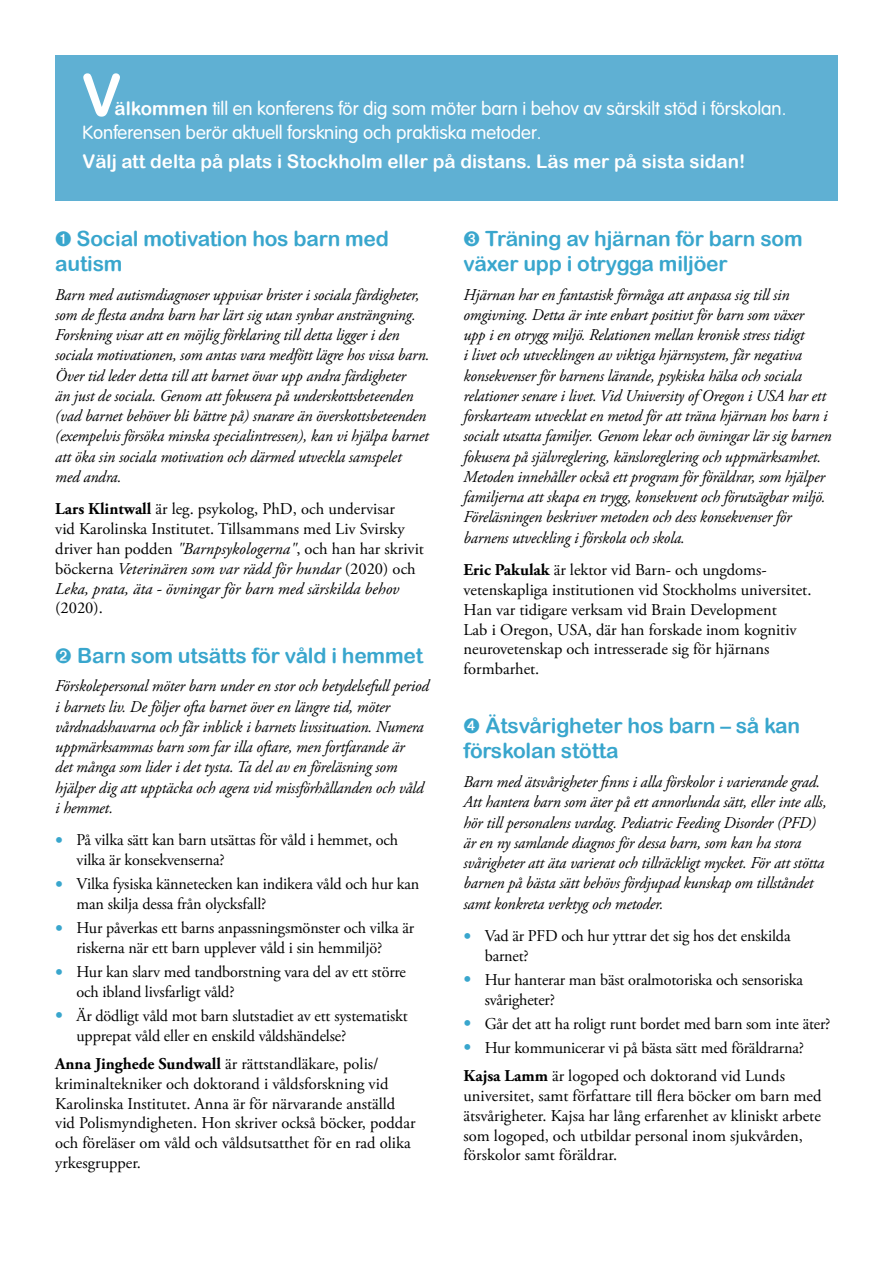
<style>
.page{position:relative;width:893px;height:1263px;background:#fff}
.page>*{position:absolute;margin:0;border:0;box-sizing:border-box;transform-origin:0 0}
.t1{font:58.5px "Arial Rounded MT Bold";color:#fff}
.t2{font:21px/25.2px "Arial Rounded MT Bold";letter-spacing:-.01em;color:#39a6cd}
.t3{font:18.75px/24px "Arial Rounded";color:#fff}
.t4{font:18.75px "Arial Rounded MT Bold";color:#fff}
.t5{font:italic 16.5px/20.2px "Adobe Garamond Pro";letter-spacing:-.01em;color:#000}
.t6{font:16.5px/19.8px "Adobe Garamond Pro";color:#000}
.s1{font-family:"Arial Rounded MT Bold"}
.s2{font-weight:700}
.s3{font-style:italic}
.s4{font-size:21px;color:#39a6cd}
</style>
<div class="page">
<div style="left:55px;top:55px;width:783px;height:146px;background:#5fb0d3"></div>
<h1 class="t1" style="left:82px;top:61px;width:42px">V</h1>
<p class="t3" style="left:83px;top:95px;width:705px;text-indent:32px"><span class="s1">älkommen</span> till en konferens för dig som möter barn i behov av särskilt stöd i förskolan.<br>Konferensen berör aktuell forskning och praktiska metoder.</p>
<p class="t4" style="left:83px;top:150px;width:664px">Välj att delta på plats i Stockholm eller på distans. Läs mer på sista sidan!</p>
<p class="t2" style="left:55px;top:225px;width:335px">➊ Social motivation hos barn med autism</p>
<p class="t5" style="left:55px;top:285px;width:376px">Barn med autismdiagnoser uppvisar brister i sociala färdigheter, som de flesta andra barn har lärt sig utan synbar ansträngning.<br>Forskning visar att en möjlig förklaring till detta ligger i den sociala motivationen, som antas vara medfött lägre hos vissa barn.<br>Över tid leder detta till att barnet övar upp andra färdigheter<br>än just de sociala. Genom att fokusera på underskottsbeteenden (vad barnet behöver bli bättre på) snarare än överskottsbeteenden (exempelvis försöka minska specialintressen), kan vi hjälpa barnet att öka sin sociala motivation och därmed utveckla samspelet med andra.</p>
<p class="t6" style="left:55px;top:500px;width:370px"><span class="s2">Lars Klintwall</span> är leg. psykolog, PhD, och undervisar<br>vid Karolinska Institutet. Tillsammans med Liv Svirsky driver han podden <span class="s3">"Barnpsykologerna"</span>, och han har skrivit böckerna <span class="s3">Veterinären som var rädd för hundar</span> (2020) och <span class="s3">Leka, prata, äta - övningar för barn med särskilda behov</span></p>
<p class="t6" style="left:55px;top:599px;width:49px">(2020).</p>
<p class="t2" style="left:55px;top:642px;width:369px">➋ Barn som utsätts för våld i hemmet</p>
<p class="t5" style="left:55px;top:676px;width:375px">Förskolepersonal möter barn under en stor och betydelsefull period i barnets liv. De följer ofta barnet över en längre tid, möter vårdnadshavarna och får inblick i barnets livssituation. Numera uppmärksammas barn som far illa oftare, men fortfarande är<br>det många som lider i det tysta. Ta del av en föreläsning som hjälper dig att upptäcka och agera vid missförhållanden och våld i hemmet.</p>
<p class="t6" style="left:77px;top:831px;width:323px;text-indent:-21px"><span class="s4">•</span> På vilka sätt kan barn utsättas för våld i hemmet, och vilka är konsekvenserna?</p>
<p class="t6" style="left:77px;top:875px;width:344px;text-indent:-21px"><span class="s4">•</span> Vilka fysiska kännetecken kan indikera våld och hur kan man skilja dessa från olycksfall?</p>
<p class="t6" style="left:77px;top:919px;width:339px;text-indent:-21px"><span class="s4">•</span> Hur påverkas ett barns anpassningsmönster och vilka är riskerna när ett barn upplever våld i sin hemmiljö?</p>
<p class="t6" style="left:77px;top:962px;width:331px;text-indent:-21px"><span class="s4">•</span> Hur kan slarv med tandborstning vara del av ett större och ibland livsfarligt våld?</p>
<p class="t6" style="left:77px;top:1006px;width:333px;text-indent:-21px"><span class="s4">•</span> Är dödligt våld mot barn slutstadiet av ett systematiskt upprepat våld eller en enskild våldshändelse?</p>
<p class="t6" style="left:55px;top:1054px;width:362px"><span class="s2">Anna Jinghede Sundwall</span> är rättstandläkare, polis/ kriminaltekniker och doktorand i våldsforskning vid Karolinska Institutet. Anna är för närvarande anställd vid Polismyndigheten. Hon skriver också böcker, poddar och föreläser om våld och våldsutsatthet för en rad olika yrkesgrupper.</p>
<p class="t2" style="left:463px;top:225px;width:341px">➌ Träning av hjärnan för barn som växer upp i otrygga miljöer</p>
<p class="t5" style="left:463px;top:285px;width:369px">Hjärnan har en fantastisk förmåga att anpassa sig till sin omgivning. Detta är inte enbart positivt för barn som växer<br>upp i en otrygg miljö. Relationen mellan kronisk stress tidigt<br>i livet och utvecklingen av viktiga hjärnsystem, får negativa konsekvenser för barnens lärande, psykiska hälsa och sociala relationer senare i livet. Vid University of Oregon i USA har ett forskarteam utvecklat en metod för att träna hjärnan hos barn i socialt utsatta familjer. Genom lekar och övningar lär sig barnen fokusera på självreglering, känsloreglering och uppmärksamhet.<br>Metoden innehåller också ett program för föräldrar, som hjälper familjerna att skapa en trygg, konsekvent och förutsägbar miljö.<br>Föreläsningen beskriver metoden och dess konsekvenser för barnens utveckling i förskola och skola.</p>
<p class="t6" style="left:463px;top:561px;width:349px"><span class="s2">Eric Pakulak</span> är lektor vid Barn- och ungdoms&shy;vetenskapliga institutionen vid Stockholms universitet.<br>Han var tidigare verksam vid Brain Development<br>Lab i Oregon, USA, där han forskade inom kognitiv neurovetenskap och intresserade sig för hjärnans formbarhet.</p>
<p class="t2" style="left:463px;top:713px;width:338px">➍ Ätsvårigheter hos barn – så kan förskolan stötta</p>
<p class="t5" style="left:463px;top:772px;width:365px">Barn med ätsvårigheter finns i alla förskolor i varierande grad.<br>Att hantera barn som äter på ett annorlunda sätt, eller inte alls, hör till personalens vardag. Pediatric Feeding Disorder (PFD) är en ny samlande diagnos för dessa barn, som kan ha stora svårigheter att äta varierat och tillräckligt mycket. För att stötta barnen på bästa sätt behövs fördjupad kunskap om tillståndet samt konkreta verktyg och metoder.</p>
<p class="t6" style="left:485px;top:926px;width:307px;text-indent:-21px"><span class="s4">•</span> Vad är PFD och hur yttrar det sig hos det enskilda barnet?</p>
<p class="t6" style="left:485px;top:970px;width:320px;text-indent:-21px"><span class="s4">•</span> Hur hanterar man bäst oralmotoriska och sensoriska svårigheter?</p>
<p class="t6" style="left:463px;top:1014px;width:368px"><span class="s4">•</span> Går det att ha roligt runt bordet med barn som inte äter?</p>
<p class="t6" style="left:463px;top:1034px;width:342px;line-height:28.3px"><span class="s4">•</span> Hur kommunicerar vi på bästa sätt med föräldrarna?<br><span class="s2">Kajsa Lamm</span> är logoped och doktorand vid Lunds</p>
<p class="t6" style="left:463px;top:1086px;width:359px">universitet, samt författare till flera böcker om barn med ätsvårigheter. Kajsa har lång erfarenhet av kliniskt arbete som logoped, och utbildar personal inom sjukvården, förskolor samt föräldrar.</p>
</div>
